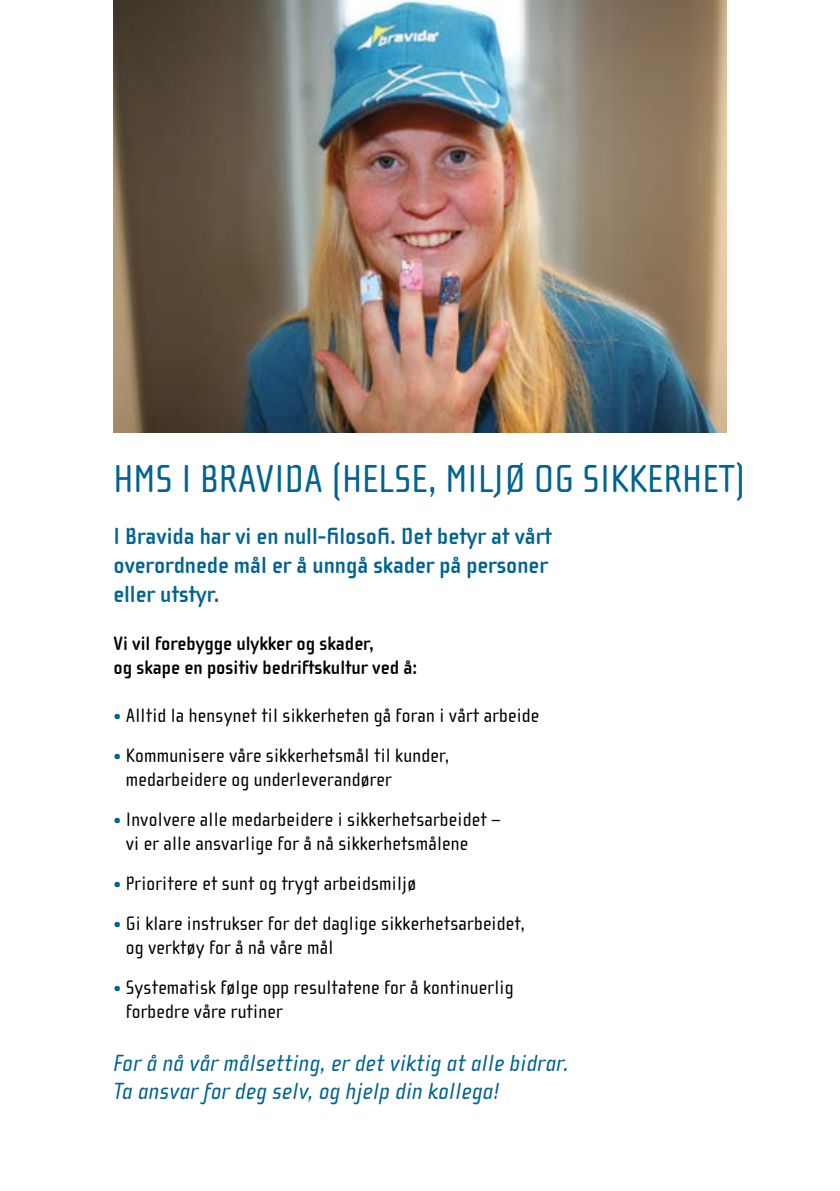
<style>
.page{position:relative;width:840px;height:1191px;background:#fff}
.page>*{position:absolute;margin:0;border:0;box-sizing:border-box;transform-origin:0 0}
.t1{font:40px "Cholla Sans";color:#006390}
.t2{font:700 24px/28.8px "Cholla Sans";color:#006390}
.t3{font:italic 24px/28.8px "Cholla Sans";letter-spacing:.01em;color:#006390}
.t4{font:20px/24px "Cholla Sans";letter-spacing:.01em;color:#000}
.t5{font:700 20px/24px "Cholla Sans";color:#000}
.s1{color:#006390}
</style>
<div class="page">
<img style="left:113px;top:0;width:613px;height:432px">
<h1 class="t1" style="left:113px;top:456px;width:633px">HMS I BRAVIDA (HELSE, MILJØ OG SIKKERHET)</h1>
<p class="t2" style="left:113px;top:522px;width:439px">I Bravida har vi en null-filosofi. Det betyr at vårt overordnede mål er å unngå skader på personer eller utstyr.</p>
<p class="t5" style="left:113px;top:631px;width:305px">Vi vil forebygge ulykker og skader,<br>og skape en positiv bedriftskultur ved å:</p>
<p class="t4" style="left:113px;top:703px;width:427px"><span class="s1">•</span> Alltid la hensynet til sikkerheten gå foran i vårt arbeide</p>
<p class="t4" style="left:126px;top:743px;width:325px;text-indent:-12px"><span class="s1">•</span> Kommunisere våre sikkerhetsmål til kunder, medarbeidere og underleverandører</p>
<p class="t4" style="left:126px;top:807px;width:376px;text-indent:-12px"><span class="s1">•</span> Involvere alle medarbeidere i sikkerhetsarbeidet – vi er alle ansvarlige for å nå sikkerhetsmålene</p>
<p class="t4" style="left:113px;top:871px;width:304px"><span class="s1">•</span> Prioritere et sunt og trygt arbeidsmiljø</p>
<p class="t4" style="left:126px;top:911px;width:401px;text-indent:-12px"><span class="s1">•</span> Gi klare instrukser for det daglige sikkerhetsarbeidet, og verktøy for å nå våre mål</p>
<p class="t4" style="left:126px;top:975px;width:389px;text-indent:-12px"><span class="s1">•</span> Systematisk følge opp resultatene for å kontinuerlig forbedre våre rutiner</p>
<p class="t3" style="left:113px;top:1048px;width:457px">For å nå vår målsetting, er det viktig at alle bidrar.<br>Ta ansvar for deg selv, og hjelp din kollega!</p>
</div>
